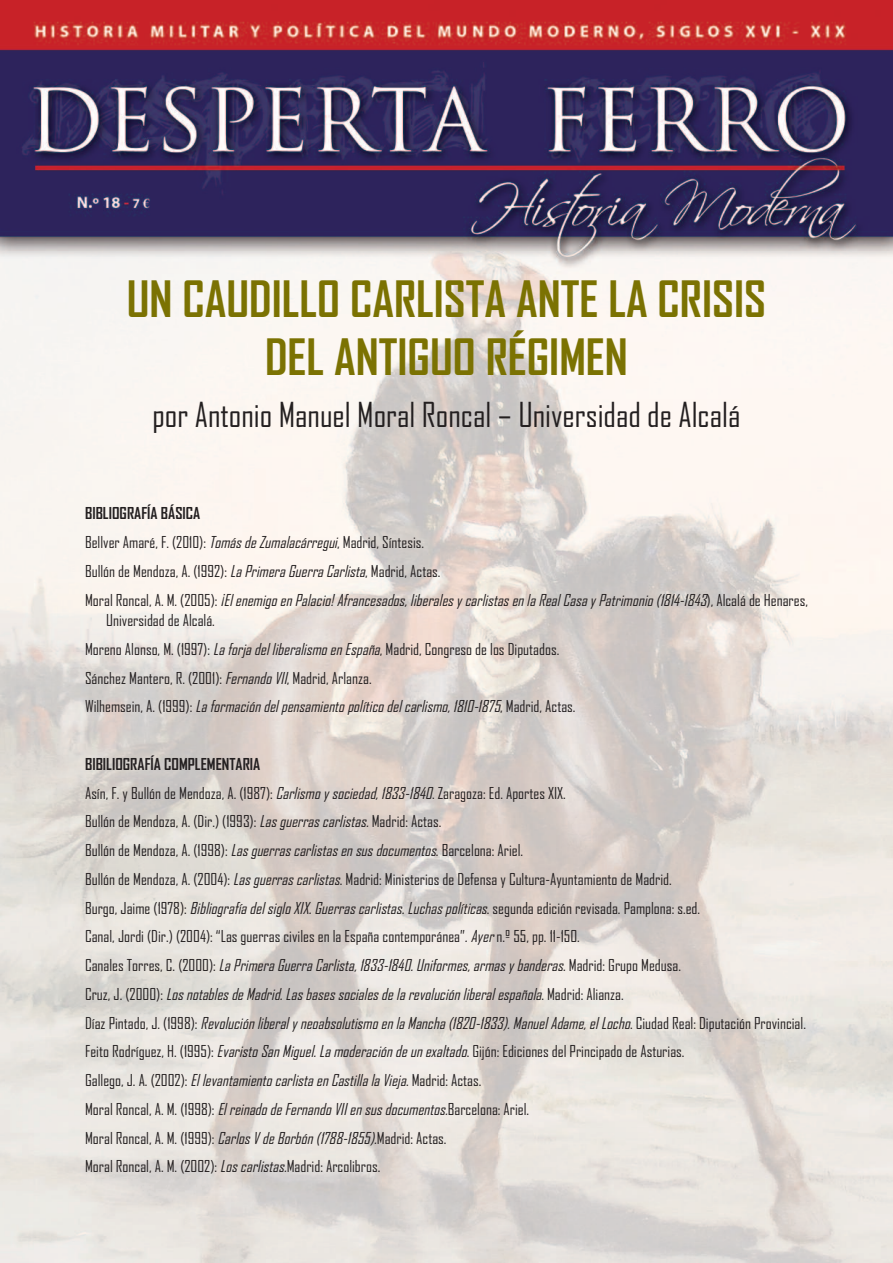
<style>
.page{position:relative;width:893px;height:1263px;background:#fff}
.page>*{position:absolute;margin:0;border:0;box-sizing:border-box;transform-origin:0 0}
.t1{font:700 48px/57.6px "Agency FB";color:#7b7202;text-align:center}
.t2{font:33px "Agency FB";color:#231f20}
.t3{font:15.75px/28.8px "Agency FB";color:#231f20}
.t4{font:italic 15.75px/28.8px "Agency FB";color:#231f20}
.s1{font-weight:700;font-style:normal}
.s2{font-style:normal}
.s3{font-style:italic}
.s4{font-weight:700}
</style>
<div class="page">
<img style="left:0;top:0;width:893px;height:1263px">
<h1 class="t1" style="left:127px;top:272px;width:641px">UN CAUDILLO CARLISTA ANTE LA CRISIS<br>DEL ANTIGUO RÉGIMEN</h1>
<h2 class="t2" style="left:153px;top:396px;width:589px">por Antonio Manuel Moral Roncal – Universidad de Alcalá</h2>
<p class="t4" style="left:85px;top:500px;width:724px"><span class="s1">BIBLIOGRAFÍA BÁSICA<br></span><span class="s2">Bellver Amaré, F. (2010):</span> TomásdeZumalacárregui<span class="s2">, Madrid, Síntesis.<br>Bullón de Mendoza, A. (1992):</span> LaPrimeraGuerraCarlista<span class="s2">, Madrid, Actas.<br>M o r a l R o n c a l , A . M . ( 2 0 0 5 ) :</span> ¡El enemigo en Palacio! Afrancesados, liberales y carlistas en la Real Casa y Patrimonio (1814-1843<span class="s2">) , A l c a l á d e H e n a r e s ,</span></p>
<p class="t3" style="left:85px;top:606px;width:492px;text-indent:21px">Universidad de Alcalá.<br>Moreno Alonso, M. (1997): <span class="s3">LaforjadelliberalismoenEspaña</span>, Madrid, Congreso de los Diputados.<br>Sánchez Mantero, R. (2001): <span class="s3">FernandoVII</span>, Madrid, Arlanza.<br>W i l h e m s e i n , A . ( 1 9 9 9 ) : <span class="s3">La formación del pensamiento político del carlismo, 1810-1875</span>, M a d r i d , A c t a s .</p>
<p class="t3" style="left:85px;top:750px;width:722px"><span class="s4">BIBILIOGRAFÍA COMPLEMENTARIA<br></span>Asín, F. y Bullón de Mendoza, A. (1987): <span class="s3">Carlismoysociedad,1833-1840</span>. Zaragoza: Ed. Aportes XIX.<br>Bullón de Mendoza, A. (Dir.) (1993): <span class="s3">Lasguerrascarlistas.</span>Madrid: Actas.<br>Bullón de Mendoza, A. (1998): <span class="s3">Lasguerrascarlistasensusdocumentos</span>. Barcelona: Ariel.<br>Bullón de Mendoza, A. (2004): <span class="s3">Lasguerrascarlistas</span>. Madrid: Ministerios de Defensa y Cultura-Ayuntamiento de Madrid.<br>Burgo, Jaime (1978): <span class="s3">BibliografíadelsigloXIX.Guerrascarlistas.Luchaspolíticas</span>. segunda edición revisada. Pamplona: s.ed.<br>Canal, Jordi (Dir.) (2004): “Las guerras civiles en la España contemporánea”<span class="s3">.Ayer</span>n.º 55, pp. 11-150.<br>Canales Torres, C. (2000): <span class="s3">LaPrimeraGuerraCarlista,1833-1840.Uniformes,armasybanderas</span>. Madrid: Grupo Medusa.<br>C r u z , J . ( 2 0 0 0 ) : <span class="s3">Los notables de Madrid. Las bases sociales de la revolución liberal española</span>. M a d r i d : A l i a n z a .<br>Díaz Pintado, J. (1998): <span class="s3">RevoluciónliberalyneoabsolutismoenlaMancha(1820-1833).ManuelAdame,elLocho</span>. Ciudad Real: Diputación Provincial.<br>Feito Rodríguez, H. (1995): <span class="s3">EvaristoSanMiguel.Lamoderacióndeunexaltado</span>. Gijón: Ediciones del Principado de Asturias.<br>Gallego, J. A. (2002): <span class="s3">EllevantamientocarlistaenCastillalaVieja</span>. Madrid: Actas.<br>Moral Roncal, A. M. (1998): <span class="s3">ElreinadodeFernandoVIIensusdocumentos.</span>Barcelona: Ariel.<br>Moral Roncal, A. M. (1999): <span class="s3">CarlosVdeBorbón(1788-1855).</span>Madrid: Actas.<br>Moral Roncal, A. M. (2002): <span class="s3">Loscarlistas.</span>Madrid: Arcolibros.</p>
</div>
